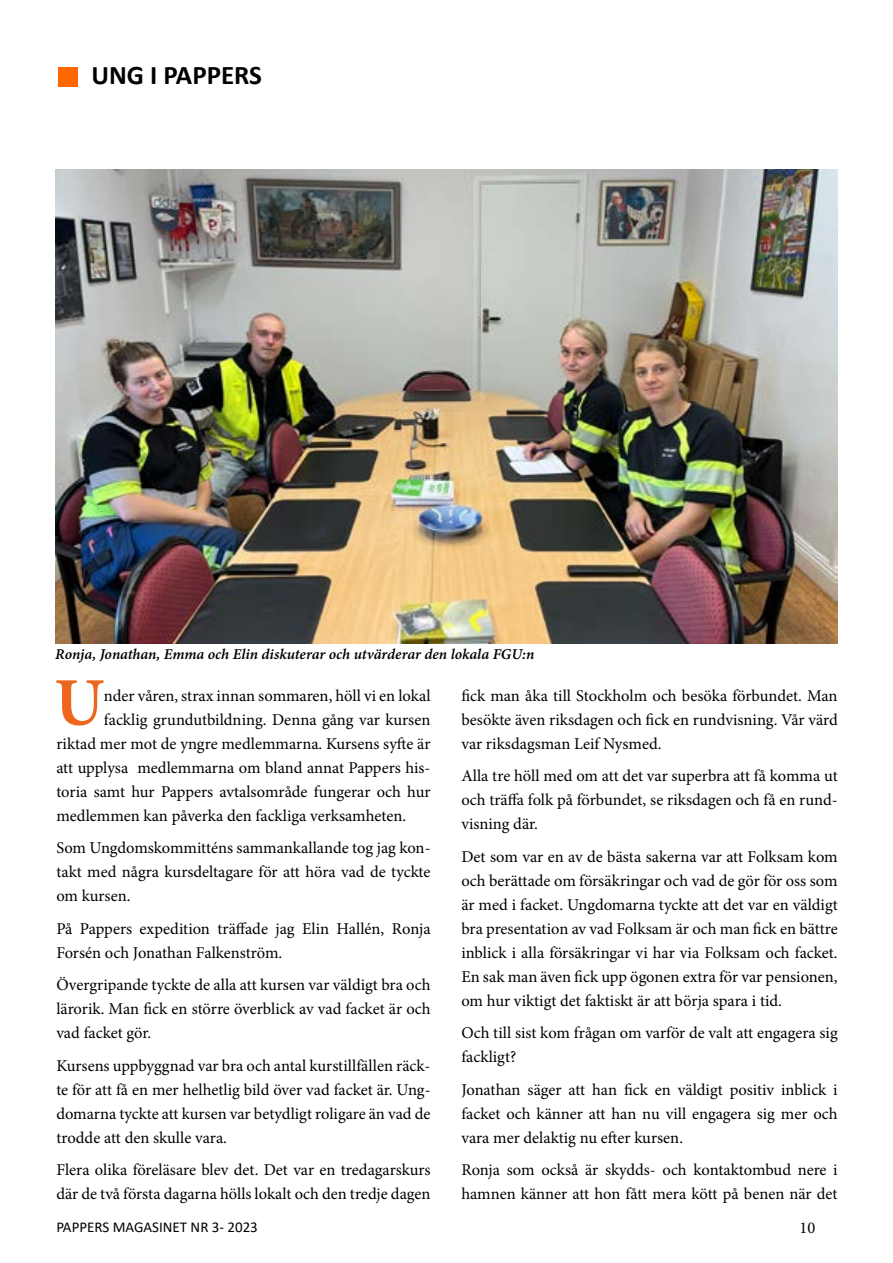
<style>
.page{position:relative;width:893px;height:1263px;background:#fff}
.page>*{position:absolute;margin:0;border:0;box-sizing:border-box;transform-origin:0 0}
.t1{font:700 67.95px "Minion Pro";color:#ec671d}
.t2{font:700 27px "Calibri";color:#000}
.t3{font:16.5px/24px "Minion Pro";color:#000;text-align:justify}
.t4{font:15px "Minion Pro Semibold It Capt";letter-spacing:-.005em;color:#000}
.t5{font:15px "Calibri";color:#000}
</style>
<div class="page">
<div style="left:58px;top:68px;width:19px;height:19px;background:#f60"></div>
<img style="left:55px;top:169px;width:783px;height:474px">
<h2 class="t2" style="left:91px;top:56px;width:172px">UNG I PAPPERS</h2>
<p class="t4" style="left:55px;top:643px;width:481px">Ronja, Jonathan, Emma och Elin diskuterar och utvärderar den lokala FGU:n</p>
<h1 class="t1" style="left:54px;top:655px;width:51px">U</h1>
<p class="t3" style="left:104px;top:683px;width:328px">nder våren, strax innan sommaren, höll vi en lokal</p>
<p class="t3" style="left:104px;top:707px;width:328px">facklig grundutbildning. Denna gång var kursen</p>
<p class="t3" style="left:56px;top:731px;width:376px">riktad mer mot de yngre medlemmarna. Kursens syfte är</p>
<p class="t3" style="left:56px;top:755px;width:376px">att upplysa medlemmarna om bland annat Pappers his-</p>
<p class="t3" style="left:56px;top:779px;width:376px">toria samt hur Pappers avtalsområde fungerar och hur</p>
<p class="t3" style="left:56px;top:803px;width:351px">medlemmen kan påverka den fackliga verksamheten.</p>
<p class="t3" style="left:56px;top:836px;width:376px">Som Ungdomskommitténs sammankallande tog jag kon&shy;takt med några kursdeltagare för att höra vad de tyckte om kursen.</p>
<p class="t3" style="left:56px;top:916px;width:376px">På Pappers expedition träffade jag Elin Hallén, Ronja<br>Forsén och Jonathan Falkenström.</p>
<p class="t3" style="left:56px;top:973px;width:376px">Övergripande tyckte de alla att kursen var väldigt bra och lärorik. Man fick en större överblick av vad facket är och vad facket gör.</p>
<p class="t3" style="left:56px;top:1053px;width:376px">Kursens uppbyggnad var bra och antal kurstillfällen räck&shy;te för att få en mer helhetlig bild över vad facket är. Ung&shy;domarna tyckte att kursen var betydligt roligare än vad de trodde att den skulle vara.</p>
<p class="t3" style="left:56px;top:1158px;width:376px">Flera olika föreläsare blev det. Det var en tredagarskurs där de två första dagarna hölls lokalt och den tredje dagen</p>
<p class="t3" style="left:461px;top:683px;width:378px">fick man åka till Stockholm och besöka förbundet. Man besökte även riksdagen och fick en rundvisning. Vår värd var riksdagsman Leif Nysmed.</p>
<p class="t3" style="left:461px;top:764px;width:378px">Alla tre höll med om att det var superbra att få komma ut och träffa folk på förbundet, se riksdagen och få en rund&shy;visning där.</p>
<p class="t3" style="left:461px;top:844px;width:378px">Det som var en av de bästa sakerna var att Folksam kom och berättade om försäkringar och vad de gör för oss som är med i facket. Ungdomarna tyckte att det var en väldigt bra presentation av vad Folksam är och man fick en bättre inblick i alla försäkringar vi har via Folksam och facket.<br>En sak man även fick upp ögonen extra för var pensionen, om hur viktigt det faktiskt är att börja spara i tid.</p>
<p class="t3" style="left:461px;top:1021px;width:378px">Och till sist kom frågan om varför de valt att engagera sig fackligt?</p>
<p class="t3" style="left:461px;top:1077px;width:378px">Jonathan säger att han fick en väldigt positiv inblick i facket och känner att han nu vill engagera sig mer och vara mer delaktig nu efter kursen.</p>
<p class="t3" style="left:461px;top:1158px;width:378px">Ronja som också är skydds- och kontaktombud nere i hamnen känner att hon fått mera kött på benen när det</p>
<p class="t5" style="left:56px;top:1217px;width:203px">PAPPERS MAGASINET NR 3- 2023</p>
<p class="t3" style="left:799px;top:1216px;width:17px">10</p>
</div>
